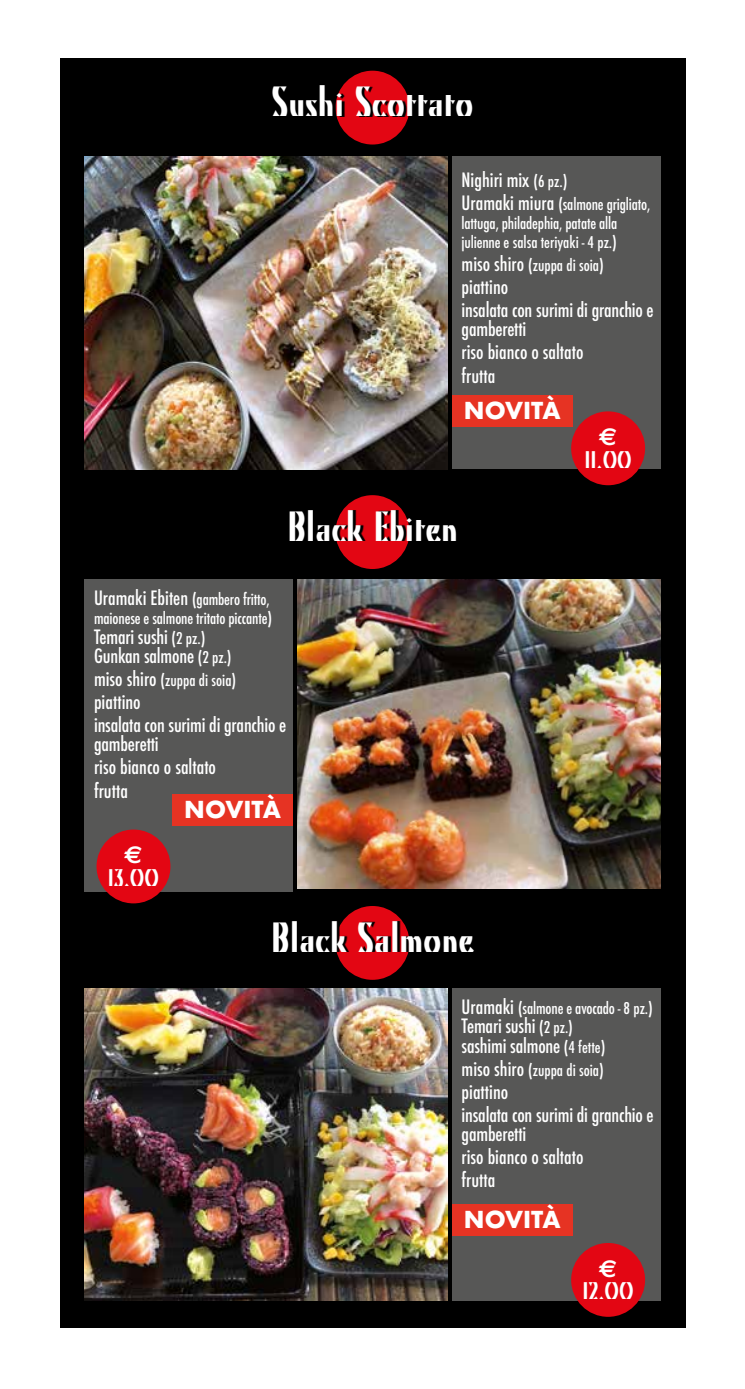
<style>
.page{position:relative;width:745px;height:1389px;background:#fff}
.page>*{position:absolute;margin:0;border:0;box-sizing:border-box;transform-origin:0 0}
.t1{font:42px "Kino";color:#fff}
.t2{font:24.5px "Kino";color:#fff}
.t3{font:700 24.5px "Euro Sans";color:#fff}
.t4{font:700 22.75px "Futura";color:#fff}
.t5{font:500 condensed 19.25px/23.1px "Futura";letter-spacing:-.01em;color:#fff}
.t6{font:500 condensed 15.75px/19.1px "Futura";letter-spacing:-.01em;color:#fff}
.s1{font-size:15.75px}
.s2{font-size:19.25px}
</style>
<div class="page">
<div style="left:60px;top:58px;width:625px;height:1270px;background:#000"></div>
<hr style="left:744px;top:0;width:1px;height:1389px;background:#000">
<img style="left:84px;top:988px;width:362px;height:313px">
<div style="left:451px;top:988px;width:209px;height:313px;background:#575756"></div>
<div style="left:451px;top:1204px;width:121px;height:32px;background:#e63323"></div>
<img style="left:298px;top:579px;width:362px;height:310px">
<div style="left:84px;top:579px;width:209px;height:313px;background:#575756"></div>
<img style="left:84px;top:157px;width:362px;height:312px">
<div style="left:451px;top:156px;width:209px;height:313px;background:#575756"></div>
<div style="left:335px;top:495px;width:74px;height:74px;background:#e30613;border-radius:50%"></div>
<svg style="left:335px;top:510px;width:75px;height:31px"></svg>
<div style="left:96px;top:830px;width:74px;height:73px;background:#e30613;border-radius:50%"></div>
<div style="left:172px;top:794px;width:121px;height:32px;background:#e63323"></div>
<div style="left:335px;top:906px;width:74px;height:74px;background:#e30613;border-radius:50%"></div>
<svg style="left:335px;top:921px;width:75px;height:31px"></svg>
<div style="left:570px;top:1243px;width:74px;height:74px;background:#e30613;border-radius:50%"></div>
<div style="left:335px;top:71px;width:74px;height:74px;background:#e30613;border-radius:50%"></div>
<svg style="left:335px;top:86px;width:75px;height:30px"></svg>
<div style="left:570px;top:411px;width:74px;height:74px;background:#e30613;border-radius:50%"></div>
<div style="left:451px;top:395px;width:121px;height:32px;background:#e63323"></div>
<h1 class="t1" style="left:271px;top:78px;width:203px">Sushi Scottato</h1>
<p class="t5" style="left:461px;top:168px;width:107px">Nighiri mix <span class="s1">(6 pz.)</span></p>
<p class="t6" style="left:461px;top:194px;width:190px"><span class="s2">Uramaki miura</span> (salmone grigliato, lattuga, philadephia, patate alla julienne e salsa teriyaki - 4 pz.)</p>
<p class="t6" style="left:461px;top:256px;width:144px"><span class="s2">miso shiro</span> (zuppa di soia)</p>
<p class="t5" style="left:461px;top:275px;width:193px">piattino<br>insalata con surimi di granchio e</p>
<p class="t5" style="left:461px;top:318px;width:123px">gamberetti<br>riso bianco o saltato frutta</p>
<p class="t4" style="left:463px;top:394px;width:98px">NOVITÀ</p>
<h1 class="t1" style="left:287px;top:503px;width:172px">Black Ebiten</h1>
<p class="t6" style="left:94px;top:590px;width:179px"><span class="s2">Uramaki Ebiten</span> (gambero fritto, maionese e salmone tritato piccante)</p>
<p class="t5" style="left:94px;top:627px;width:139px;line-height:19.2px">Temari sushi <span class="s1">(2 pz.)<br></span>Gunkan salmone <span class="s1">(2 pz.)</span></p>
<p class="t6" style="left:94px;top:671px;width:144px"><span class="s2">miso shiro</span> (zuppa di soia)</p>
<p class="t5" style="left:94px;top:690px;width:193px">piattino<br>insalata con surimi di granchio e</p>
<p class="t5" style="left:94px;top:733px;width:123px">gamberetti<br>riso bianco o saltato frutta</p>
<p class="t4" style="left:184px;top:793px;width:98px">NOVITÀ</p>
<p class="t3" style="left:124px;top:840px;width:20px">€</p>
<p class="t2" style="left:108px;top:864px;width:53px">13.00</p>
<h1 class="t1" style="left:271px;top:913px;width:205px">Black Salmone</h1>
<p class="t3" style="left:598px;top:422px;width:20px">€</p>
<p class="t2" style="left:584px;top:445px;width:49px">11.00</p>
<p class="t6" style="left:461px;top:999px;width:193px"><span class="s2">Uramaki</span> (salmone e avocado - 8 pz.)</p>
<p class="t5" style="left:461px;top:1017px;width:145px;line-height:19.2px">Temari sushi <span class="s1">(2 pz.) </span>sashimi salmone <span class="s1">(4 fette)</span></p>
<p class="t6" style="left:461px;top:1060px;width:144px"><span class="s2">miso shiro</span> (zuppa di soia)</p>
<p class="t5" style="left:461px;top:1080px;width:193px">piattino<br>insalata con surimi di granchio e</p>
<p class="t5" style="left:461px;top:1123px;width:123px">gamberetti<br>riso bianco o saltato frutta</p>
<p class="t4" style="left:463px;top:1203px;width:98px">NOVITÀ</p>
<p class="t3" style="left:598px;top:1254px;width:20px">€</p>
<p class="t2" style="left:582px;top:1277px;width:53px">12.00</p>
</div>
